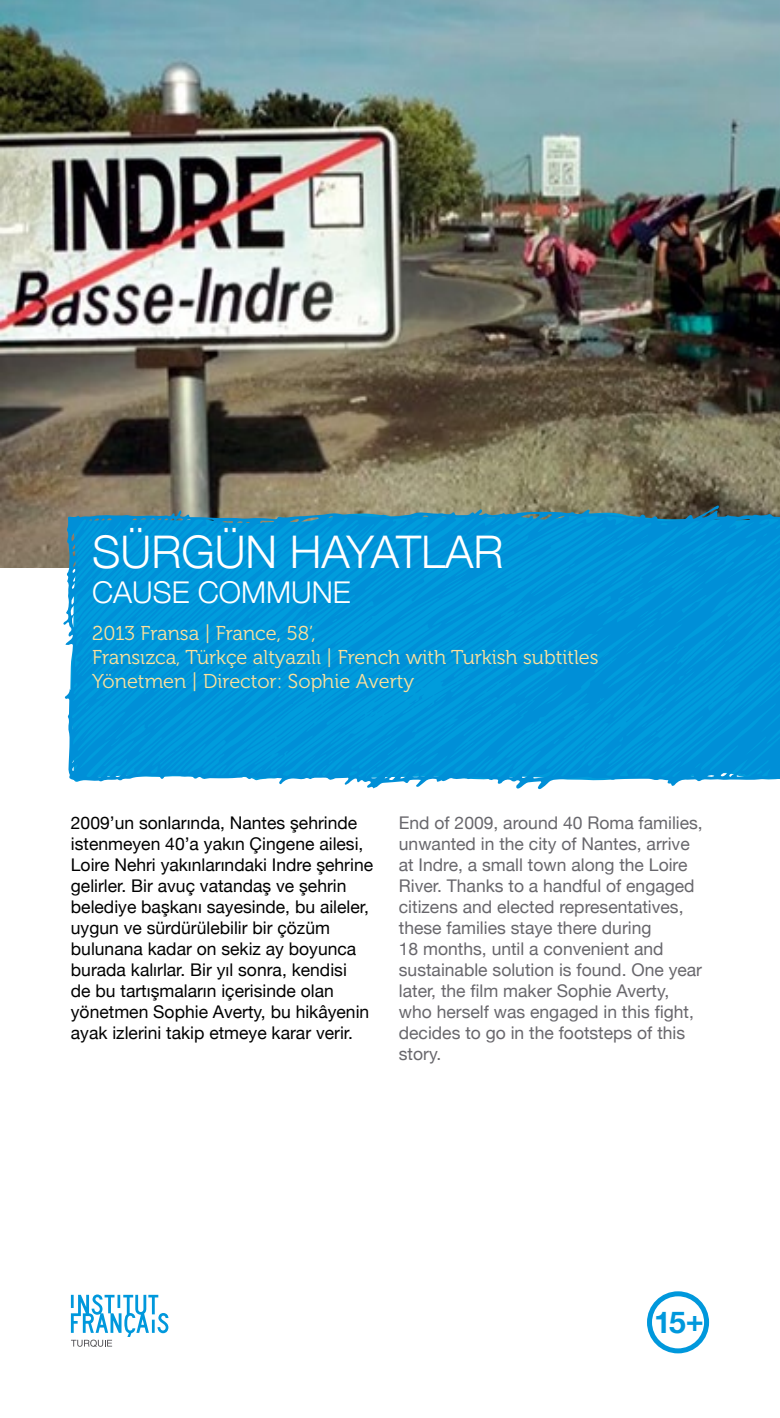
<style>
.page{position:relative;width:780px;height:1418px;background:#fff}
.page>*{position:absolute;margin:0;border:0;box-sizing:border-box;transform-origin:0 0}
.t1{font:300 45px "Helvetica Neue";color:#fff}
.t2{font:300 30px "Helvetica Neue";color:#fff}
.t3{font:700 30px "Helvetica Neue";color:#0098dc}
.t4{font:20px/24px "Museo 300";color:#fde19c}
.t5{font:17.5px/21px "Helvetica Neue";color:#000}
.t6{font:17.5px/21px "Helvetica Neue";color:#68676c}
</style>
<div class="page">
<img style="left:0;top:0;width:780px;height:567px">
<svg style="left:63px;top:505px;width:717px;height:284px;background:#1198d5"></svg>
<div style="left:540px;top:609px;width:10px;height:7px;background:#009bdb"></div>
<div style="left:527px;top:618px;width:8px;height:6px;background:#009adb"></div>
<svg style="left:257px;top:550px;width:7px;height:6px"></svg>
<div style="left:159px;top:647px;width:162px;height:109px;background:#0097da"></div>
<svg style="left:351px;top:617px;width:22px;height:16px"></svg>
<svg style="left:625px;top:708px;width:17px;height:14px"></svg>
<svg style="left:115px;top:574px;width:9px;height:9px"></svg>
<svg style="left:365px;top:678px;width:98px;height:49px;background:#0097da"></svg>
<svg style="left:486px;top:573px;width:26px;height:16px"></svg>
<svg style="left:486px;top:683px;width:12px;height:9px"></svg>
<svg style="left:388px;top:558px;width:6px;height:4px"></svg>
<svg style="left:712px;top:667px;width:41px;height:35px"></svg>
<svg style="left:682px;top:648px;width:12px;height:12px"></svg>
<svg style="left:71px;top:1294px;width:97px;height:52px"></svg>
<div style="left:647px;top:1291px;width:62px;height:62px;border:5px solid #0098dc;border-radius:50%"></div>
<h1 class="t1" style="left:92px;top:516px;width:413px">SÜRGÜN HAYATLAR</h1>
<h2 class="t2" style="left:92px;top:568px;width:260px">CAUSE COMMUNE</h2>
<p class="t4" style="left:92px;top:621px;width:508px">2013 Fransa | France, 58’,<br>Fransızca, Türkçe altyazılı | French with Turkish subtitles<br>Yönetmen | Director: Sophie Averty</p>
<p class="t5" style="left:71px;top:811px;width:304px">2009’un sonlarında, Nantes şehrinde istenmeyen 40’a yakın Çingene ailesi, Loire Nehri yakınlarındaki Indre şehrine gelirler. Bir avuç vatandaş ve şehrin belediye başkanı sayesinde, bu aileler, uygun ve sürdürülebilir bir çözüm bulunana kadar on sekiz ay boyunca burada kalırlar. Bir yıl sonra, kendisi<br>de bu tartışmaların içerisinde olan yönetmen Sophie Averty, bu hikâyenin ayak izlerini takip etmeye karar verir.</p>
<p class="t6" style="left:399px;top:811px;width:305px">End of 2009, around 40 Roma families, unwanted in the city of Nantes, arrive at Indre, a small town along the Loire River. Thanks to a handful of engaged citizens and elected representatives, these families staye there during<br>18 months, until a convenient and sustainable solution is found. One year later, the film maker Sophie Averty, who herself was engaged in this fight, decides to go in the footsteps of this story.</p>
<h2 class="t3" style="left:654px;top:1295px;width:51px">15+</h2>
</div>
